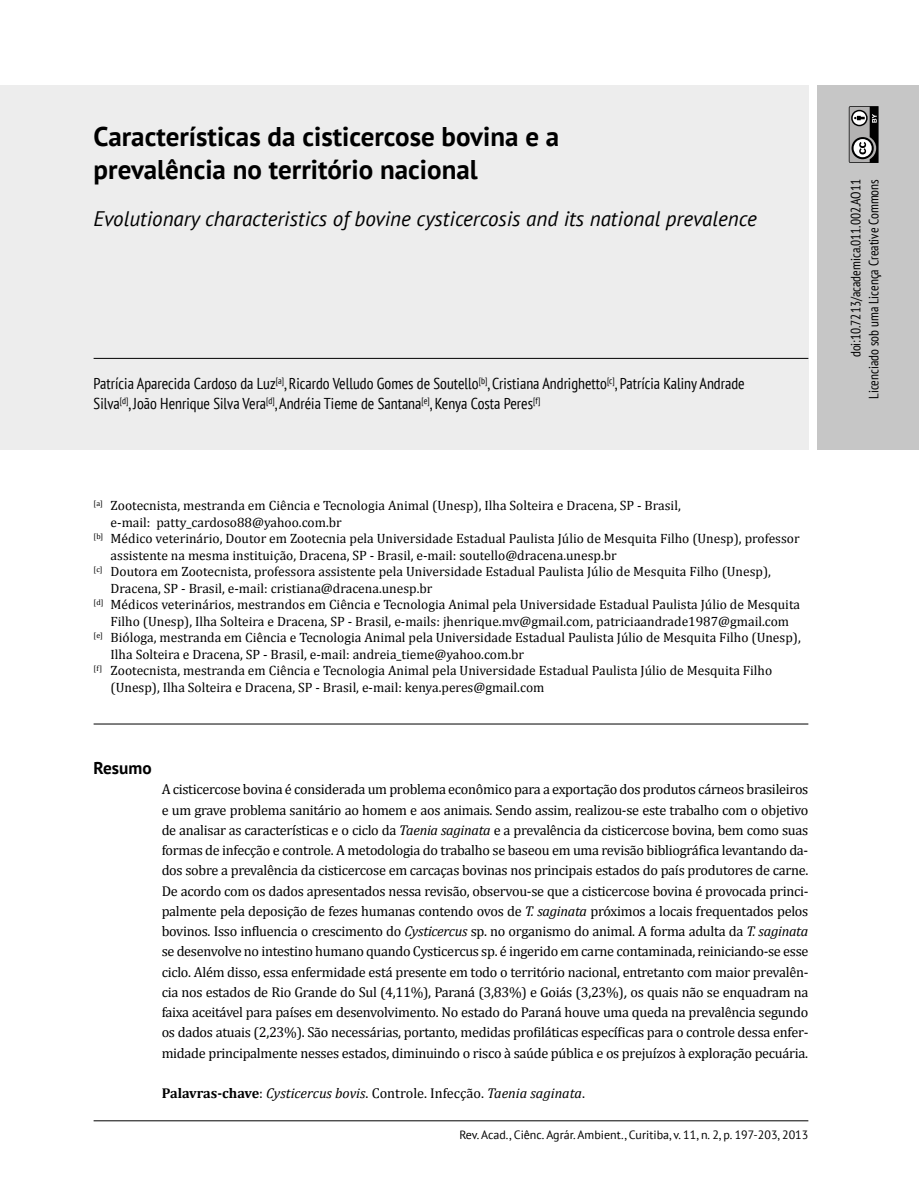
<style>
.page{position:relative;width:919px;height:1191px;background:#fff}
.page>*{position:absolute;margin:0;border:0;box-sizing:border-box;transform-origin:0 0}
.t1{font:700 27px/33px "PT Sans";color:#000}
.t2{font:italic 21px "PT Sans";color:#000}
.t3{font:700 17.25px "PT Sans";color:#000}
.t4{font:condensed 15.75px/20.2px "PT Sans";color:#000}
.t5{font:14.25px/20.2px "Cambria";letter-spacing:-.02em;color:#000;text-align:justify}
.t6{font:italic 14.25px "Cambria";color:#000}
.t7{font:13.5px "Cambria";color:#000}
.t8{font:condensed 13.5px/18px "PT Sans";color:#000;text-align:right}
.t9{font:12px "PT Sans";color:#000}
.s1{font-style:italic}
.s2{font-family:"Calibri"}
.s3{font-weight:700;font-style:normal}
.s4{font-style:normal}
</style>
<div class="page">
<hr style="left:94px;top:1120px;width:714px;height:1px;background:#000">
<div style="left:0;top:85px;width:808px;height:365px;background:#ededed"></div>
<div style="left:816px;top:85px;width:102px;height:365px;background:#c6c6c6"></div>
<svg style="left:848px;top:106px;width:30px;height:57px;background:#7a7979"></svg>
<hr style="left:94px;top:358px;width:714px;height:1px;background:#000">
<hr style="left:94px;top:723px;width:714px;height:1px;background:#000">
<h1 class="t1" style="left:94px;top:119px;width:467px">Características da cisticercose bovina e a prevalência no território nacional</h1>
<h2 class="t2" style="left:94px;top:205px;width:664px">Evolutionary characteristics of bovine cysticercosis and its national prevalence</h2>
<p class="t4" style="left:94px;top:373px;width:652px">Patrícia Aparecida Cardoso da Luz<sup>[a]</sup>, Ricardo Velludo Gomes de Soutello<sup>[b]</sup>, Cristiana Andrighetto<sup>[c]</sup>, Patrícia Kaliny Andrade<br>Silva<sup>[d]</sup>, João Henrique Silva Vera<sup>[d]</sup>, Andréia Tieme de Santana<sup>[e]</sup>, Kenya Costa Peres<sup>[f]</sup></p>
<p class="t7" style="left:94px;top:497px;width:588px"><sup>[a]</sup> Zootecnista, mestranda em Ciência e Tecnologia Animal (Unesp), Ilha Solteira e Dracena, SP - Brasil,</p>
<p class="t7" style="left:111px;top:514px;width:233px">e-mail: patty_cardoso88@yahoo.com.br</p>
<p class="t7" style="left:94px;top:530px;width:707px"><sup>[b]</sup> Médico veterinário, Doutor em Zootecnia pela Universidade Estadual Paulista Júlio de Mesquita Filho (Unesp), professor</p>
<p class="t7" style="left:111px;top:547px;width:507px">assistente na mesma instituição, Dracena, SP - Brasil, e-mail: soutello@dracena.unesp.br</p>
<p class="t7" style="left:94px;top:563px;width:678px"><sup>[c]</sup> Doutora em Zootecnista, professora assistente pela Universidade Estadual Paulista Júlio de Mesquita Filho (Unesp),</p>
<p class="t7" style="left:111px;top:580px;width:323px">Dracena, SP - Brasil, e-mail: cristiana@dracena.unesp.br</p>
<p class="t7" style="left:94px;top:596px;width:708px"><sup>[d]</sup> Médicos veterinários, mestrandos em Ciência e Tecnologia Animal pela Universidade Estadual Paulista Júlio de Mesquita</p>
<p class="t7" style="left:111px;top:613px;width:680px">Filho (Unesp), Ilha Solteira e Dracena, SP - Brasil, e-mails: jhenrique.mv@gmail.com, patriciaandrade1987@gmail.com</p>
<p class="t7" style="left:94px;top:629px;width:708px"><sup>[e]</sup> Bióloga, mestranda em Ciência e Tecnologia Animal pela Universidade Estadual Paulista Júlio de Mesquita Filho (Unesp),</p>
<p class="t7" style="left:111px;top:646px;width:415px">Ilha Solteira e Dracena, SP - Brasil, e-mail: andreia_tieme@yahoo.com.br</p>
<p class="t7" style="left:94px;top:662px;width:680px"><sup>[f]</sup> Zootecnista, mestranda em Ciência e Tecnologia Animal pela Universidade Estadual Paulista Júlio de Mesquita Filho</p>
<p class="t7" style="left:111px;top:679px;width:435px">(Unesp), Ilha Solteira e Dracena, SP - Brasil, e-mail: kenya.peres@gmail.com</p>
<p class="t3" style="left:94px;top:756px;width:60px">Resumo</p>
<p class="t5" style="left:162px;top:779px;width:648px">A cisticercose bovina é considerada um problema econômico para a exportação dos produtos cárneos brasileiros e um grave problema sanitário ao homem e aos animais. Sendo assim, realizou-se este trabalho com o objetivo de analisar as características e o ciclo da <span class="s1">Taenia saginata</span> e a prevalência da cisticercose bovina, bem como suas formas de infecção e controle. A metodologia do trabalho se baseou em uma revisão bibliográfica levantando da&shy;dos sobre a prevalência da cisticercose em carcaças bovinas nos principais estados do país produtores de carne.<br>De acordo com os dados apresentados nessa revisão, observou-se que a cisticercose bovina é provocada princi&shy;palmente pela deposição de fezes humanas contendo ovos de <span class="s1">T. saginata</span> próximos a locais frequentados pelos bovinos. Isso influencia o crescimento do <span class="s1">Cysticercus</span> sp. no organismo do animal. A forma adulta da <span class="s1">T. saginata </span>se desenvolve no intestino humano quando Cysticercus sp. é ingerido em carne contaminada, reiniciando-se esse ciclo. Além disso, essa enfermidade está presente em todo o território nacional, entretanto com maior prevalên&shy;cia nos estados de Rio Grande do Sul (4,11%), Paraná (3,83%) e Goiás (3,23%)<span class="s2">,</span> os quais não se enquadram na faixa aceitável para países em desenvolvimento. No estado do Paraná houve uma queda na prevalência segundo os dados atuais (2,23%). São necessárias, portanto, medidas profiláticas específicas para o controle dessa enfer&shy;midade principalmente nesses estados, diminuindo o risco à saúde pública e os prejuízos à exploração pecuária.</p>
<p class="t6" style="left:162px;top:1082px;width:425px"><span class="s3">Palavras-chave</span><span class="s4">:</span> Cysticercus bovis<span class="s4">. Controle. Infecção.</span> Taenia saginata<span class="s4">.</span></p>
<p class="t9" style="left:459px;top:1126px;width:350px">Rev. Acad., Ciênc. Agrár. Ambient., Curitiba, v. 11, n. 2, p. 197-203, 2013</p>
<p class="t8" style="left:846px;top:399px;width:221px;rotate:-90deg">doi:10.7213/academica.011.002.AO11<br>Licenciado sob uma Licença Creative Commons</p>
</div>
